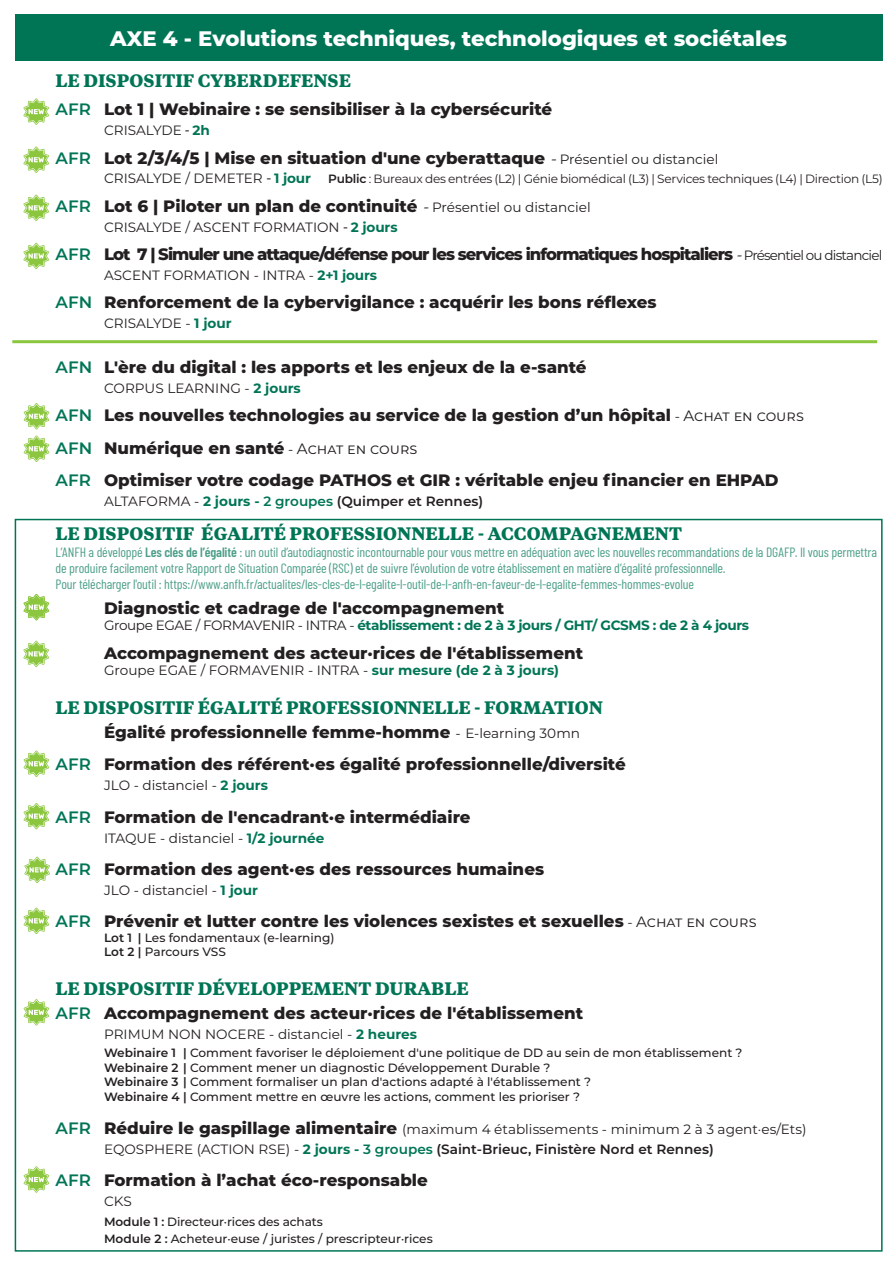
<style>
.page{position:relative;width:893px;height:1263px;background:#fff}
.page>*{position:absolute;margin:0;border:0;box-sizing:border-box;transform-origin:0 0}
.t1{font:800 21px "Montserrat";color:#fff}
.t2{font:700 18px "Tiempos Text";color:#007556}
.t3{font:800 16.5px/32.5px "Montserrat";color:#231f20}
.t4{font:800 16.5px "Montserrat";letter-spacing:-.06em;color:#231f20}
.t5{font:13.5px/19.8px "Montserrat";color:#231f20}
.t6{font:13.5px/16.2px "Barlow Condensed";letter-spacing:-.01em;color:#4d9f89}
.t7{font:700 13.5px "Montserrat";letter-spacing:-.03em;color:#007556}
.t8{font:600 13.5px "Montserrat";color:#231f20}
.t9{font:500 12px/14.5px "Montserrat";color:#231f20}
.t10{font:12px "Montserrat";letter-spacing:-.02em;color:#231f20}
.s1{font-weight:600;color:#007556}
.s2{font-family:"Tiempos Text"}
.s3{font-weight:700;color:#007556}
.s4{font-weight:400;font-style:italic;font-size:15px}
.s5{font-weight:400;font-size:13.5px}
.s6{font-weight:600}
.s7{font-weight:400;font-size:15px}
.s8{font-weight:400}
.s9{color:#007556}
.s10{font-weight:400;color:#231f20}
.s11{font-weight:600;font-size:16.5px;color:#007556}
.s12{font-weight:800;font-size:16.5px}
</style>
<div class="page">
<div style="left:15px;top:14px;width:868px;height:47px;background:#007556"></div>
<svg style="left:23px;top:98px;width:26px;height:27px"></svg>
<svg style="left:23px;top:146px;width:26px;height:27px"></svg>
<svg style="left:23px;top:195px;width:26px;height:26px"></svg>
<svg style="left:23px;top:243px;width:26px;height:26px"></svg>
<svg style="left:24px;top:403px;width:25px;height:26px"></svg>
<svg style="left:24px;top:435px;width:25px;height:27px"></svg>
<svg style="left:24px;top:594px;width:25px;height:26px"></svg>
<svg style="left:23px;top:641px;width:26px;height:26px"></svg>
<svg style="left:24px;top:750px;width:25px;height:27px"></svg>
<svg style="left:24px;top:803px;width:25px;height:26px"></svg>
<svg style="left:24px;top:857px;width:26px;height:26px"></svg>
<svg style="left:24px;top:908px;width:25px;height:26px"></svg>
<svg style="left:24px;top:999px;width:25px;height:26px"></svg>
<svg style="left:24px;top:1166px;width:25px;height:27px"></svg>
<hr style="left:12px;top:340px;width:865px;height:3px;background:#8bc63e">
<p class="t1" style="left:110px;top:23px;width:678px">AXE 4 - Evolutions techniques, technologiques et sociétales</p>
<p class="t2" style="left:56px;top:68px;width:297px">LE DISPOSITIF CYBERDEFENSE</p>
<p class="t3" style="left:56px;top:92px;width:498px"><span class="s1">AFR</span> Lot 1 | Webinaire : se sensibiliser à la cybersécurité</p>
<p class="t5" style="left:104px;top:120px;width:107px">CRISALYDE <span class="s2">-</span> <span class="s3">2h</span></p>
<p class="t3" style="left:56px;top:141px;width:664px"><span class="s1">AFR</span> Lot 2/3/4/5 | Mise en situation d'une cyberattaque <span class="s4">-</span><span class="s5">Présentiel ou distanciel</span></p>
<p class="t5" style="left:104px;top:168px;width:208px">CRISALYDE / DEMETER <span class="s2">-</span> <span class="s3">1 jour</span></p>
<p class="t10" style="left:328px;top:171px;width:556px"><span class="s6">Public</span> : Bureaux des entrées (L2) | Génie biomédical (L3) | Services techniques (L4) | Direction (L5)</p>
<p class="t3" style="left:56px;top:189px;width:537px"><span class="s1">AFR</span> Lot 6 | Piloter un plan de continuité <span class="s4">-</span><span class="s5">Présentiel ou distanciel</span></p>
<p class="t5" style="left:104px;top:216px;width:295px">CRISALYDE / ASCENT FORMATION <span class="s2">-</span> <span class="s3">2 jours</span></p>
<p class="t4" style="left:56px;top:242px;width:828px"><span class="s1">AFR</span> Lot 7 | Simuler une attaque/défense pour les services informatiques hospitaliers <span class="s4">-</span><span class="s5">Présentiel ou distanciel</span></p>
<p class="t5" style="left:104px;top:264px;width:274px">ASCENT FORMATION - INTRA - <span class="s3">2+1 jours</span></p>
<p class="t3" style="left:56px;top:285px;width:603px"><span class="s1">AFN</span> Renforcement de la cybervigilance : acquérir les bons réflexes</p>
<p class="t5" style="left:104px;top:313px;width:129px">CRISALYDE - <span class="s3">1 jour</span></p>
<p class="t3" style="left:56px;top:350px;width:533px"><span class="s1">AFN</span> L'ère du digital : les apports et les enjeux de la e-santé</p>
<p class="t5" style="left:104px;top:378px;width:198px">CORPUS LEARNING - <span class="s3">2 jours</span></p>
<p class="t3" style="left:56px;top:398px;width:750px"><span class="s1">AFN</span> Les nouvelles technologies au service de la gestion d’un hôpital <span class="s5">-</span> <span class="s7">Achat en cours<br></span><span class="s1">AFN</span> Numérique en santé <span class="s5">-</span> <span class="s7">Achat en cours<br></span><span class="s1">AFR</span> Optimiser votre codage PATHOS et GIR : véritable enjeu financier en EHPAD</p>
<p class="t8" style="left:104px;top:492px;width:381px"><span class="s8">ALTAFORMA -</span> <span class="s3">2 jours -</span> <span class="s9">2 groupes</span> (Quimper et Rennes)</p>
<p class="t2" style="left:56px;top:521px;width:628px">LE DISPOSITIF ÉGALITÉ PROFESSIONNELLE - ACCOMPAGNEMENT</p>
<p class="t6" style="left:56px;top:543px;width:823px">L’ANFH a développé <span class="s6">Les clés de l’égalité</span> : un outil d’autodiagnostic incontournable pour vous mettre en adéquation avec les nouvelles recommandations de la DGAFP. Il vous permettra de produire facilement votre Rapport de Situation Comparée (RSC) et de suivre l’évolution de votre établissement en matière d’égalité professionnelle.<br>Pour télécharger l'outil : https://www.anfh.fr/actualites/les-cles-de-l-egalite-l-outil-de-l-anfh-en-faveur-de-l-egalite-femmes-hommes-evolue</p>
<p class="t3" style="left:104px;top:591px;width:402px">Diagnostic et cadrage de l'accompagnement</p>
<p class="t7" style="left:104px;top:615px;width:646px"><span class="s10">Groupe EGAE / FORMAVENIR - INTRA -</span> établissement : de 2 à 3 jours / GHT/ GCSMS : de 2 à 4 jours</p>
<p class="t3" style="left:104px;top:636px;width:481px">Accompagnement des acteur·rices de l'établissement</p>
<p class="t5" style="left:104px;top:660px;width:457px">Groupe EGAE / FORMAVENIR - INTRA - <span class="s3">sur mesure (de 2 à 3 jours)</span></p>
<p class="t2" style="left:56px;top:695px;width:549px">LE DISPOSITIF ÉGALITÉ PROFESSIONNELLE - FORMATION</p>
<p class="t3" style="left:56px;top:715px;width:572px;text-align:center">Égalité professionnelle femme-homme <span class="s5">- E-learning 30mn<br></span><span class="s1">AFR</span> Formation des référent·es égalité professionnelle/diversité</p>
<p class="t5" style="left:104px;top:775px;width:165px">JLO - distanciel - <span class="s3">2 jours</span></p>
<p class="t3" style="left:56px;top:800px;width:417px"><span class="s1">AFR</span> Formation de l'encadrant·e intermédiaire</p>
<p class="t5" style="left:104px;top:827px;width:222px">ITAQUE - distanciel - <span class="s3">1/2 journée</span></p>
<p class="t3" style="left:56px;top:852px;width:490px"><span class="s1">AFR</span> Formation des agent·es des ressources humaines</p>
<p class="t5" style="left:104px;top:880px;width:155px">JLO - distanciel - <span class="s3">1 jour</span></p>
<p class="t3" style="left:56px;top:904px;width:702px"><span class="s1">AFR</span> Prévenir et lutter contre les violences sexistes et sexuelles <span class="s5">-</span> <span class="s7">Achat en cours</span></p>
<p class="t9" style="left:104px;top:930px;width:232px"><span class="s6">Lot 1 |</span> Les fondamentaux (e-learning)<br><span class="s6">Lot 2 |</span> Parcours VSS</p>
<p class="t2" style="left:56px;top:976px;width:415px">LE DISPOSITIF DÉVELOPPEMENT DURABLE</p>
<p class="t3" style="left:56px;top:996px;width:529px"><span class="s1">AFR</span> Accompagnement des acteur·rices de l'établissement</p>
<p class="t5" style="left:104px;top:1023px;width:314px">PRIMUM NON NOCERE - distanciel - <span class="s3">2 heures</span></p>
<p class="t9" style="left:104px;top:1045px;width:640px"><span class="s6">Webinaire 1 |</span> Comment favoriser le déploiement d'une politique de DD au sein de mon établissement ?<br><span class="s6">Webinaire 2 |</span> Comment mener un diagnostic Développement Durable ?<br><span class="s6">Webinaire 3 |</span> Comment formaliser un plan d'actions adapté à l'établissement ?<br><span class="s6">Webinaire 4 |</span> Comment mettre en œuvre les actions, comment les prioriser ?</p>
<p class="t5" style="left:104px;top:1118px;width:704px;text-indent:-48px"><span class="s11">AFR</span> <span class="s12">Réduire le gaspillage alimentaire</span> (maximum 4 établissements - minimum 2 à 3 agent·es/Ets)<br>EQOSPHERE (ACTION RSE) - <span class="s3">2 jours -</span> <span class="s1">3 groupes</span> <span class="s6">(Saint-Brieuc, Finistère Nord et Rennes)</span></p>
<p class="t3" style="left:56px;top:1163px;width:374px"><span class="s1">AFR</span> Formation à l’achat éco-responsable</p>
<p class="t5" style="left:104px;top:1191px;width:29px">CKS</p>
<p class="t9" style="left:104px;top:1213px;width:330px;line-height:16.2px"><span class="s6">Module 1 :</span> Directeur·rices des achats<br><span class="s6">Module 2 :</span> Acheteur·euse / juristes / prescripteur·rices</p>
</div>
